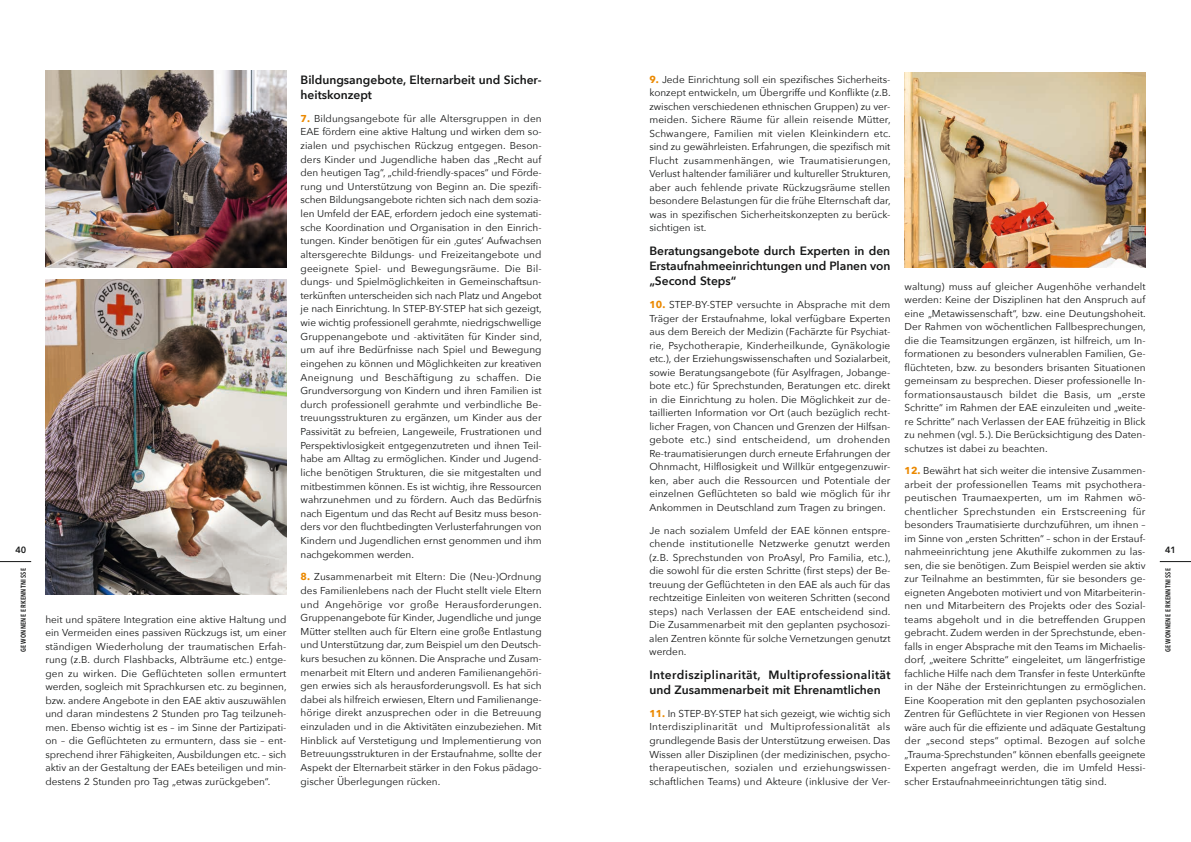
<style>
.page{position:relative;width:1191px;height:842px;background:#fff}
.page>*{position:absolute;margin:0;border:0;box-sizing:border-box;transform-origin:0 0}
.t1{font:600 12px/15px "Avenir Next";color:#151616}
.t2{font:600 12px/15px "Avenir Next";letter-spacing:.03em;color:#151616}
.t3{font:10px/13.5px "Avenir Next";color:#151616;text-align:justify}
.t4{font:600 9px "Avenir Next LT Pro";color:#151616}
.t5{font:600 7px "Avenir Next Condensed";letter-spacing:.05em;color:#151616}
.s1{font-weight:700;color:#eb8900}
</style>
<div class="page">
<hr style="left:1159px;top:561px;width:32px;height:1px;background:#151616">
<hr style="left:0;top:561px;width:31px;height:1px;background:#151616">
<img style="left:904px;top:72px;width:241px;height:196px">
<img style="left:45px;top:279px;width:241px;height:315px">
<img style="left:45px;top:71px;width:241px;height:197px">
<p class="t4" style="left:15px;top:545px;width:12px">40</p>
<p class="t5" style="left:17px;top:652px;width:85px;rotate:-90deg">Gewonnene Erkenntnisse</p>
<p class="t3" style="left:45px;top:612px;width:243px">heit und spätere Integration eine aktive Haltung und ein Vermeiden eines passiven Rückzugs ist, um einer ständigen Wiederholung der traumatischen Erfah&shy;rung (z.B. durch Flashbacks, Albträume etc.) entge&shy;gen zu wirken. Die Geflüchteten sollen ermuntert werden, sogleich mit Sprachkursen etc. zu beginnen, bzw. andere Angebote in den EAE aktiv auszuwählen und daran mindestens 2 Stunden pro Tag teilzuneh&shy;men. Ebenso wichtig ist es – im Sinne der Partizipati&shy;on – die Geflüchteten zu ermuntern, dass sie – ent&shy;sprechend ihrer Fähigkeiten, Ausbildungen etc. – sich aktiv an der Gestaltung der EAEs beteiligen und min&shy;destens 2 Stunden pro Tag „etwas zurückgeben“.</p>
<p class="t1" style="left:300px;top:72px;width:242px">Bildungsangebote, Elternarbeit und Sicher&shy;heitskonzept</p>
<p class="t3" style="left:300px;top:111px;width:243px"><span class="s1">7.</span> Bildungsangebote für alle Altersgruppen in den EAE fördern eine aktive Haltung und wirken dem so&shy;zialen und psychischen Rückzug entgegen. Beson&shy;ders Kinder und Jugendliche haben das „Recht auf den heutigen Tag“, „child-friendly-spaces“ und Förde&shy;rung und Unterstützung von Beginn an. Die spezifi&shy;schen Bildungsangebote richten sich nach dem sozia&shy;len Umfeld der EAE, erfordern jedoch eine systemati&shy;sche Koordination und Organisation in den Einrich&shy;tungen. Kinder benötigen für ein ‚gutes‘ Aufwachsen altersgerechte Bildungs- und Freizeitangebote und geeignete Spiel- und Bewegungsräume. Die Bil&shy;dungs- und Spielmöglichkeiten in Gemeinschaftsun&shy;terkünften unterscheiden sich nach Platz und Angebot je nach Einrichtung. In STEP-BY-STEP hat sich gezeigt, wie wichtig professionell gerahmte, niedrigschwellige Gruppenangebote und -aktivitäten für Kinder sind, um auf ihre Bedürfnisse nach Spiel und Bewegung eingehen zu können und Möglichkeiten zur kreativen Aneignung und Beschäftigung zu schaffen. Die Grundversorgung von Kindern und ihren Familien ist durch professionell gerahmte und verbindliche Be&shy;treuungsstrukturen zu ergänzen, um Kinder aus der Passivität zu befreien, Langeweile, Frustrationen und Perspektivlosigkeit entgegenzutreten und ihnen Teil&shy;habe am Alltag zu ermöglichen. Kinder und Jugend&shy;liche benötigen Strukturen, die sie mitgestalten und mitbestimmen können. Es ist wichtig, ihre Ressourcen wahrzunehmen und zu fördern. Auch das Bedürfnis nach Eigentum und das Recht auf Besitz muss beson&shy;ders vor den fluchtbedingten Verlusterfahrungen von Kindern und Jugendlichen ernst genommen und ihm nachgekommen werden.</p>
<p class="t3" style="left:300px;top:569px;width:243px"><span class="s1">8.</span> Zusammenarbeit mit Eltern: Die (Neu-)Ordnung des Familienlebens nach der Flucht stellt viele Eltern und Angehörige vor große Herausforderungen.<br>Gruppenangebote für Kinder, Jugendliche und junge Mütter stellten auch für Eltern eine große Entlastung und Unterstützung dar, zum Beispiel um den Deutsch&shy;kurs besuchen zu können. Die Ansprache und Zusam&shy;menarbeit mit Eltern und anderen Familienangehöri&shy;gen erwies sich als herausforderungsvoll. Es hat sich dabei als hilfreich erwiesen, Eltern und Familienange&shy;hörige direkt anzusprechen oder in die Betreuung einzuladen und in die Aktivitäten einzubeziehen. Mit Hinblick auf Verstetigung und Implementierung von Betreuungsstrukturen in der Erstaufnahme, sollte der Aspekt der Elternarbeit stärker in den Fokus pädago&shy;gischer Überlegungen rücken.</p>
<p class="t3" style="left:649px;top:72px;width:243px"><span class="s1">9.</span> Jede Einrichtung soll ein spezifisches Sicherheits&shy;konzept entwickeln, um Übergriffe und Konflikte (z.B. zwischen verschiedenen ethnischen Gruppen) zu ver&shy;meiden. Sichere Räume für allein reisende Mütter, Schwangere, Familien mit vielen Kleinkindern etc. sind zu gewährleisten. Erfahrungen, die spezifisch mit Flucht zusammenhängen, wie Traumatisierungen, Verlust haltender familiärer und kultureller Strukturen, aber auch fehlende private Rückzugsräume stellen besondere Belastungen für die frühe Elternschaft dar, was in spezifischen Sicherheitskonzepten zu berück&shy;sichtigen ist.</p>
<p class="t1" style="left:649px;top:243px;width:242px;text-align:justify">Beratungsangebote durch Experten in den Erstaufnahmeeinrichtungen und Planen von „Second Steps“</p>
<p class="t3" style="left:649px;top:297px;width:243px"><span class="s1">10.</span> STEP-BY-STEP versuchte in Absprache mit dem Träger der Erstaufnahme, lokal verfügbare Experten aus dem Bereich der Medizin (Fachärzte für Psychiat&shy;rie, Psychotherapie, Kinderheilkunde, Gynäkologie etc.), der Erziehungswissenschaften und Sozialarbeit, sowie Beratungsangebote (für Asylfragen, Jobange&shy;bote etc.) für Sprechstunden, Beratungen etc. direkt in die Einrichtung zu holen. Die Möglichkeit zur de&shy;taillierten Information vor Ort (auch bezüglich recht&shy;licher Fragen, von Chancen und Grenzen der Hilfsan&shy;gebote etc.) sind entscheidend, um drohenden Re-traumatisierungen durch erneute Erfahrungen der Ohnmacht, Hilflosigkeit und Willkür entgegenzuwir&shy;ken, aber auch die Ressourcen und Potentiale der einzelnen Geflüchteten so bald wie möglich für ihr Ankommen in Deutschland zum Tragen zu bringen.</p>
<p class="t3" style="left:649px;top:523px;width:243px">Je nach sozialem Umfeld der EAE können entspre&shy;chende institutionelle Netzwerke genutzt werden (z.B. Sprechstunden von ProAsyl, Pro Familia, etc.), die sowohl für die ersten Schritte (first steps) der Be&shy;treuung der Geflüchteten in den EAE als auch für das rechtzeitige Einleiten von weiteren Schritten (second steps) nach Verlassen der EAE entscheidend sind.<br>Die Zusammenarbeit mit den geplanten psychosozi&shy;alen Zentren könnte für solche Vernetzungen genutzt werden.</p>
<p class="t2" style="left:649px;top:667px;width:243px">Interdisziplinarität, Multiprofessionalität und Zusammenarbeit mit Ehrenamtlichen</p>
<p class="t3" style="left:649px;top:706px;width:243px"><span class="s1">11.</span> In STEP-BY-STEP hat sich gezeigt, wie wichtig sich Interdisziplinarität und Multiprofessionalität als grundlegende Basis der Unterstützung erweisen. Das Wissen aller Disziplinen (der medizinischen, psycho&shy;therapeutischen, sozialen und erziehungswissen&shy;schaftlichen Teams) und Akteure (inklusive der Ver-</p>
<p class="t3" style="left:904px;top:279px;width:243px">waltung) muss auf gleicher Augenhöhe verhandelt werden: Keine der Disziplinen hat den Anspruch auf eine „Metawissenschaft“, bzw. eine Deutungshoheit.<br>Der Rahmen von wöchentlichen Fallbesprechungen, die die Teamsitzungen ergänzen, ist hilfreich, um In&shy;formationen zu besonders vulnerablen Familien, Ge&shy;flüchteten, bzw. zu besonders brisanten Situationen gemeinsam zu besprechen. Dieser professionelle In&shy;formationsaustausch bildet die Basis, um „erste Schritte“ im Rahmen der EAE einzuleiten und „weite&shy;re Schritte“ nach Verlassen der EAE frühzeitig in Blick zu nehmen (vgl. 5.). Die Berücksichtigung des Daten&shy;schutzes ist dabei zu beachten.</p>
<p class="t3" style="left:904px;top:463px;width:243px"><span class="s1">12.</span> Bewährt hat sich weiter die intensive Zusammen&shy;arbeit der professionellen Teams mit psychothera&shy;peutischen Traumaexperten, um im Rahmen wö&shy;chentlicher Sprechstunden ein Erstscreening für besonders Traumatisierte durchzuführen, um ihnen – im Sinne von „ersten Schritten“ – schon in der Erstauf&shy;nahmeeinrichtung jene Akuthilfe zukommen zu las&shy;sen, die sie benötigen. Zum Beispiel werden sie aktiv zur Teilnahme an bestimmten, für sie besonders ge&shy;eigneten Angeboten motiviert und von Mitarbeiterin&shy;nen und Mitarbeitern des Projekts oder des Sozial&shy;teams abgeholt und in die betreffenden Gruppen gebracht. Zudem werden in der Sprechstunde, eben&shy;falls in enger Absprache mit den Teams im Michaelis&shy;dorf, „weitere Schritte“ eingeleitet, um längerfristige fachliche Hilfe nach dem Transfer in feste Unterkünfte in der Nähe der Ersteinrichtungen zu ermöglichen.<br>Eine Kooperation mit den geplanten psychosozialen Zentren für Geflüchtete in vier Regionen von Hessen wäre auch für die effiziente und adäquate Gestaltung der „second steps“ optimal. Bezogen auf solche „Trauma-Sprechstunden“ können ebenfalls geeignete Experten angefragt werden, die im Umfeld Hessi&shy;scher Erstaufnahmeeinrichtungen tätig sind.</p>
<p class="t4" style="left:1165px;top:545px;width:12px">41</p>
<p class="t5" style="left:1162px;top:652px;width:85px;rotate:-90deg">Gewonnene Erkenntnisse</p>
</div>
